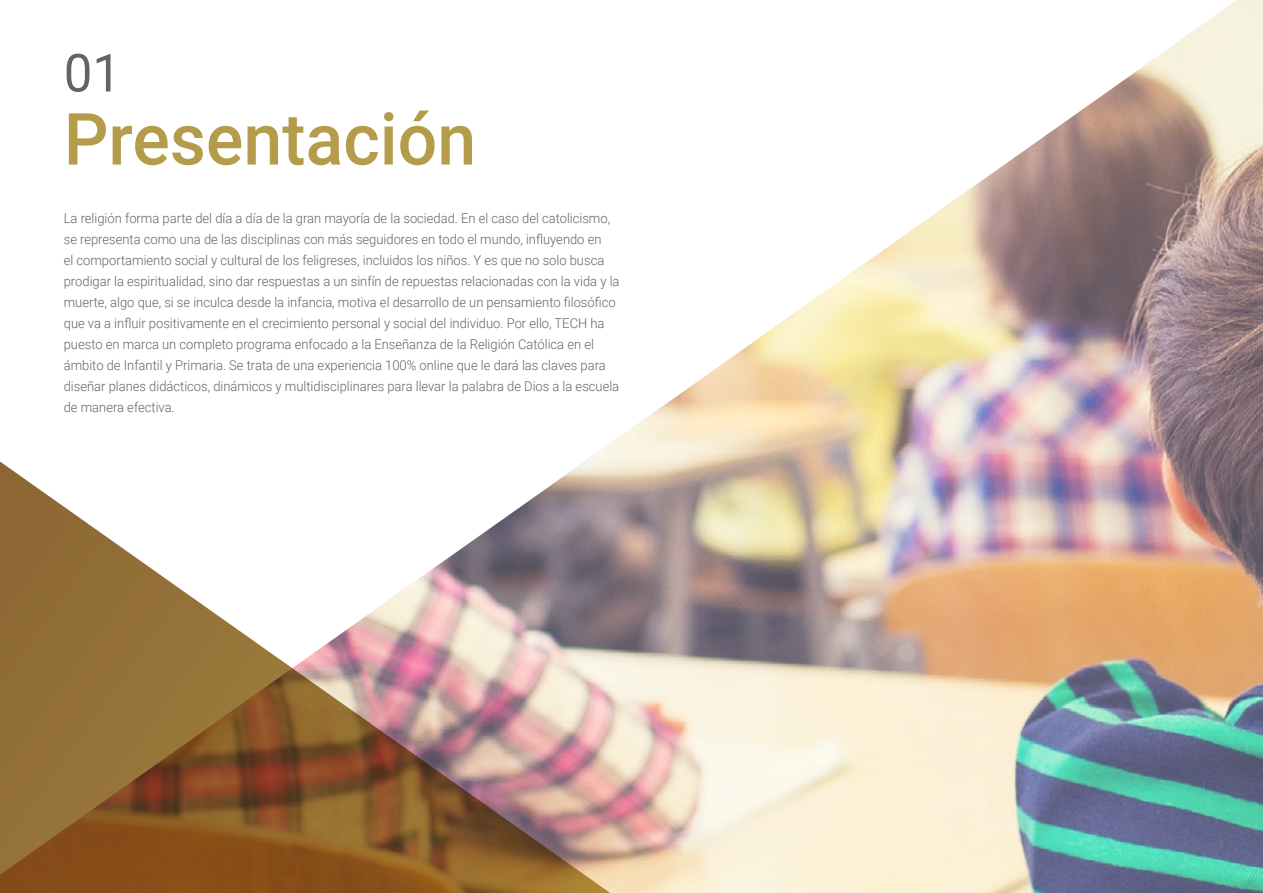
<style>
.page{position:relative;width:1263px;height:893px;background:#fff}
.page>*{position:absolute;margin:0;border:0;box-sizing:border-box;transform-origin:0 0}
.t1{font:500 72px "Roboto";color:#b49c4b}
.t2{font:52.5px "Roboto";color:#61646a}
.t3{font:300 13.5px/21px "Roboto";color:#61646a;scale:.96 1}
</style>
<div class="page">
<img style="left:607px;top:0;width:656px;height:893px">
<svg style="left:0;top:446px;width:640px;height:447px"></svg>
<h2 class="t2" style="left:64px;top:36px;width:59px">01</h2>
<h1 class="t1" style="left:64px;top:89px;width:414px">Presentación</h1>
<p class="t3" style="left:64px;top:207px;width:580px">La religión forma parte del día a día de la gran mayoría de la sociedad. En el caso del catolicismo, se representa como una de las disciplinas con más seguidores en todo el mundo, influyendo en<br>el comportamiento social y cultural de los feligreses, incluidos los niños. Y es que no solo busca prodigar la espiritualidad, sino dar respuestas a un sinfín de repuestas relacionadas con la vida y la muerte, algo que, si se inculca desde la infancia, motiva el desarrollo de un pensamiento filosófico que va a influir positivamente en el crecimiento personal y social del individuo. Por ello, TECH ha puesto en marca un completo programa enfocado a la Enseñanza de la Religión Católica en el ámbito de Infantil y Primaria. Se trata de una experiencia 100% online que le dará las claves para diseñar planes didácticos, dinámicos y multidisciplinares para llevar la palabra de Dios a la escuela de manera efectiva.</p>
</div>
